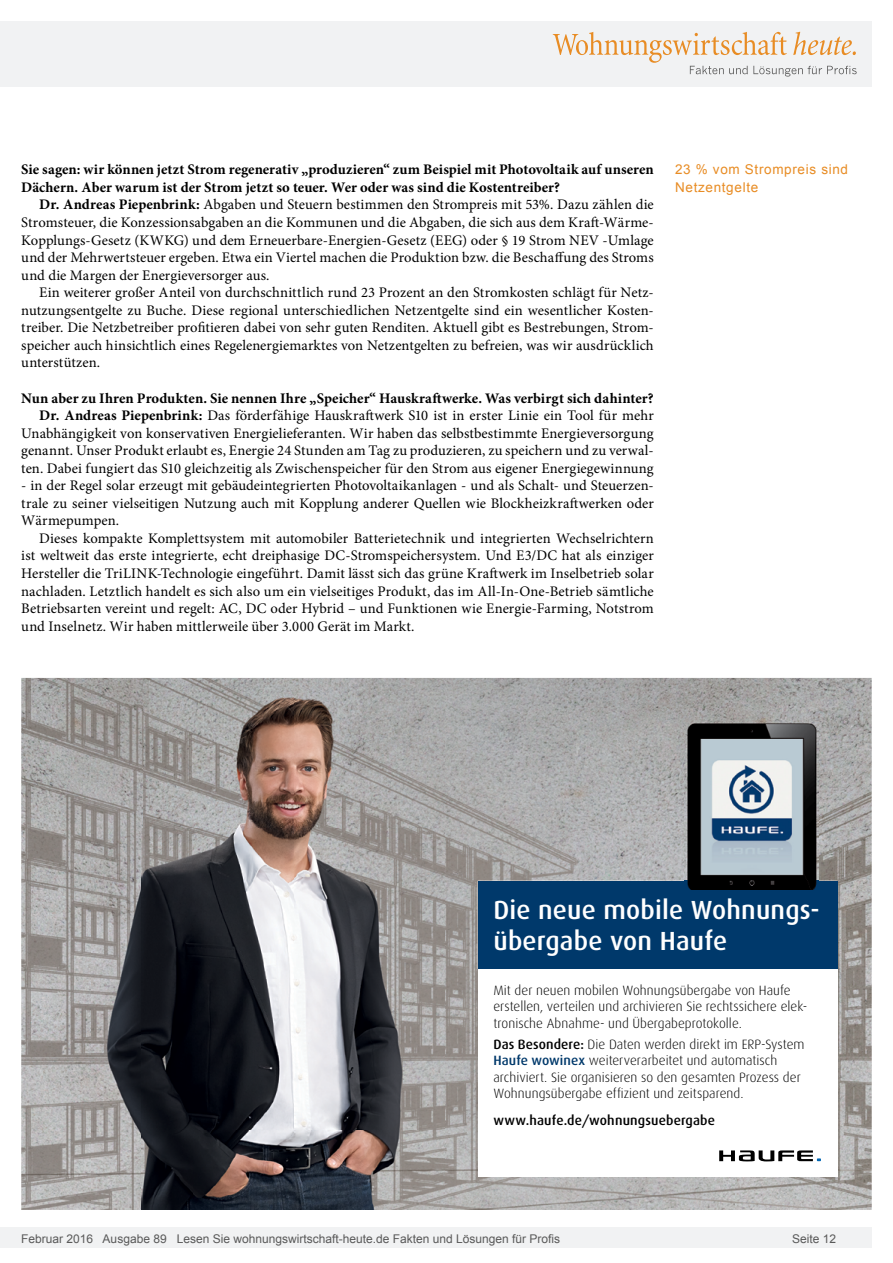
<style>
.page{position:relative;width:893px;height:1263px;background:#fff}
.page>*{position:absolute;margin:0;border:0;box-sizing:border-box;transform-origin:0 0}
.t1{font:500 26.25px/31.5px "Dax";letter-spacing:.01em;color:#fff}
.Fliesstext{font:14.7px/17.5px "Minion Pro";letter-spacing:.005em;color:#000;text-align:justify}
.AUTOR{font:700 14.7px/17.5px "Minion Pro";color:#000}
.t2{font:300 13.5px/16.5px "Dax";color:#000}
.Info{font:13.5px/17.5px "Arial";letter-spacing:.05em;color:#e88c24}
.t3{font:500 13.5px "Dax";letter-spacing:.015em;color:#000}
.t4{font:12px "Arial";color:#595959}
.t5{font:9px "Helvetica";color:#000}
.s1{font-weight:700}
.s2{font-weight:500}
.s3{font-weight:500;color:#00396b}
</style>
<div class="page">
<div style="left:0;top:1227px;width:872px;height:20px;background:#f1f2f3"></div>
<div style="left:0;top:21px;width:872px;height:66px;background:#f1f2f3"></div>
<svg style="left:553px;top:32px;width:304px;height:45px"></svg>
<img style="left:21px;top:678px;width:71px;height:532px">
<img style="left:445px;top:678px;width:427px;height:30px">
<img style="left:445px;top:708px;width:289px;height:502px">
<img style="left:734px;top:708px;width:138px;height:53px">
<img style="left:787px;top:761px;width:85px;height:449px">
<img style="left:734px;top:1177px;width:53px;height:33px">
<img style="left:92px;top:678px;width:353px;height:532px">
<div style="left:478px;top:968px;width:359px;height:209px;background:#fff"></div>
<div style="left:478px;top:881px;width:359px;height:87px;background:#00396b"></div>
<svg style="left:719px;top:1150px;width:102px;height:11px"></svg>
<img style="left:684px;top:722px;width:134px;height:167px">
<p class="AUTOR" style="left:21px;top:161px;width:634px">Sie sagen: wir können jetzt Strom regenerativ „produzieren“ zum Beispiel mit Photovoltaik auf unseren<br>Dächern. Aber warum ist der Strom jetzt so teuer. Wer oder was sind die Kostentreiber?</p>
<p class="Fliesstext" style="left:21px;top:196px;width:634px;text-indent:18px"><span class="s1">Dr. Andreas Piepenbrink:</span> Abgaben und Steuern bestimmen den Strompreis mit 53%. Dazu zählen die Stromsteuer, die Konzessionsabgaben an die Kommunen und die Abgaben, die sich aus dem Kraft-Wärme-Kopplungs-Gesetz (KWKG) und dem Erneuerbare-Energien-Gesetz (EEG) oder § 19 Strom NEV -Umlage und der Mehrwertsteuer ergeben. Etwa ein Viertel machen die Produktion bzw. die Beschaffung des Stroms und die Margen der Energieversorger aus.</p>
<p class="Fliesstext" style="left:21px;top:284px;width:634px;text-indent:18px">Ein weiterer großer Anteil von durchschnittlich rund 23 Prozent an den Stromkosten schlägt für Netz&shy;nutzungsentgelte zu Buche. Diese regional unterschiedlichen Netzentgelte sind ein wesentlicher Kosten&shy;treiber. Die Netzbetreiber profitieren dabei von sehr guten Renditen. Aktuell gibt es Bestrebungen, Strom&shy;speicher auch hinsichtlich eines Regelenergiemarktes von Netzentgelten zu befreien, was wir ausdrücklich unterstützen.</p>
<p class="AUTOR" style="left:21px;top:389px;width:634px">Nun aber zu Ihren Produkten. Sie nennen Ihre „Speicher“ Hauskraftwerke. Was verbirgt sich dahinter?</p>
<p class="Fliesstext" style="left:21px;top:407px;width:634px;text-indent:18px"><span class="s1">Dr. Andreas Piepenbrink:</span> Das förderfähige Hauskraftwerk S10 ist in erster Linie ein Tool für mehr Unabhängigkeit von konservativen Energielieferanten. Wir haben das selbstbestimmte Energieversorgung genannt. Unser Produkt erlaubt es, Energie 24 Stunden am Tag zu produzieren, zu speichern und zu verwal&shy;ten. Dabei fungiert das S10 gleichzeitig als Zwischenspeicher für den Strom aus eigener Energiegewinnung</p>
<p class="Fliesstext" style="left:21px;top:477px;width:634px">- in der Regel solar erzeugt mit gebäudeintegrierten Photovoltaikanlagen - und als Schalt- und Steuerzen&shy;trale zu seiner vielseitigen Nutzung auch mit Kopplung anderer Quellen wie Blockheizkraftwerken oder Wärmepumpen.</p>
<p class="Fliesstext" style="left:21px;top:529px;width:634px;text-indent:18px">Dieses kompakte Komplettsystem mit automobiler Batterietechnik und integrierten Wechselrichtern ist weltweit das erste integrierte, echt dreiphasige DC-Stromspeichersystem. Und E3/DC hat als einziger Hersteller die TriLINK-Technologie eingeführt. Damit lässt sich das grüne Kraftwerk im Inselbetrieb solar nachladen. Letztlich handelt es sich also um ein vielseitiges Produkt, das im All-In-One-Betrieb sämtliche Betriebsarten vereint und regelt: AC, DC oder Hybrid – und Funktionen wie Energie-Farming, Notstrom und Inselnetz. Wir haben mittlerweile über 3.000 Gerät im Markt.</p>
<p class="Info" style="left:675px;top:161px;width:175px">23 % vom Strompreis sind<br>Netzentgelte</p>
<p class="t1" style="left:493px;top:894px;width:328px">Die neue mobile Wohnungs&shy;übergabe von Haufe</p>
<p class="t2" style="left:493px;top:982px;width:315px">Mit der neuen mobilen Wohnungsübergabe von Haufe erstellen, verteilen und archivieren Sie rechtssichere elek&shy;tronische Abnahme- und Übergabeprotokolle.</p>
<p class="t2" style="left:493px;top:1036px;width:313px"><span class="s2">Das Besondere:</span> Die Daten werden direkt im ERP-System <span class="s3">Haufe wowinex</span> weiterverarbeitet und automatisch archiviert. Sie organisieren so den gesamten Prozess der Wohnungsübergabe effizient und zeitsparend.</p>
<p class="t3" style="left:493px;top:1113px;width:223px">www.haufe.de/wohnungsuebergabe</p>
<p class="t4" style="left:21px;top:1230px;width:540px">Februar 2016 Ausgabe 89 Lesen Sie wohnungswirtschaft-heute.de Fakten und Lösungen für Profis</p>
<p class="t4" style="left:792px;top:1231px;width:46px">Seite 12</p>
<p class="t5" style="left:35px;top:1234px;width:287px">23903_ANZ_wowinex_MobWohUebApp_200x125_4c_2016-01.indd 1</p>
</div>
